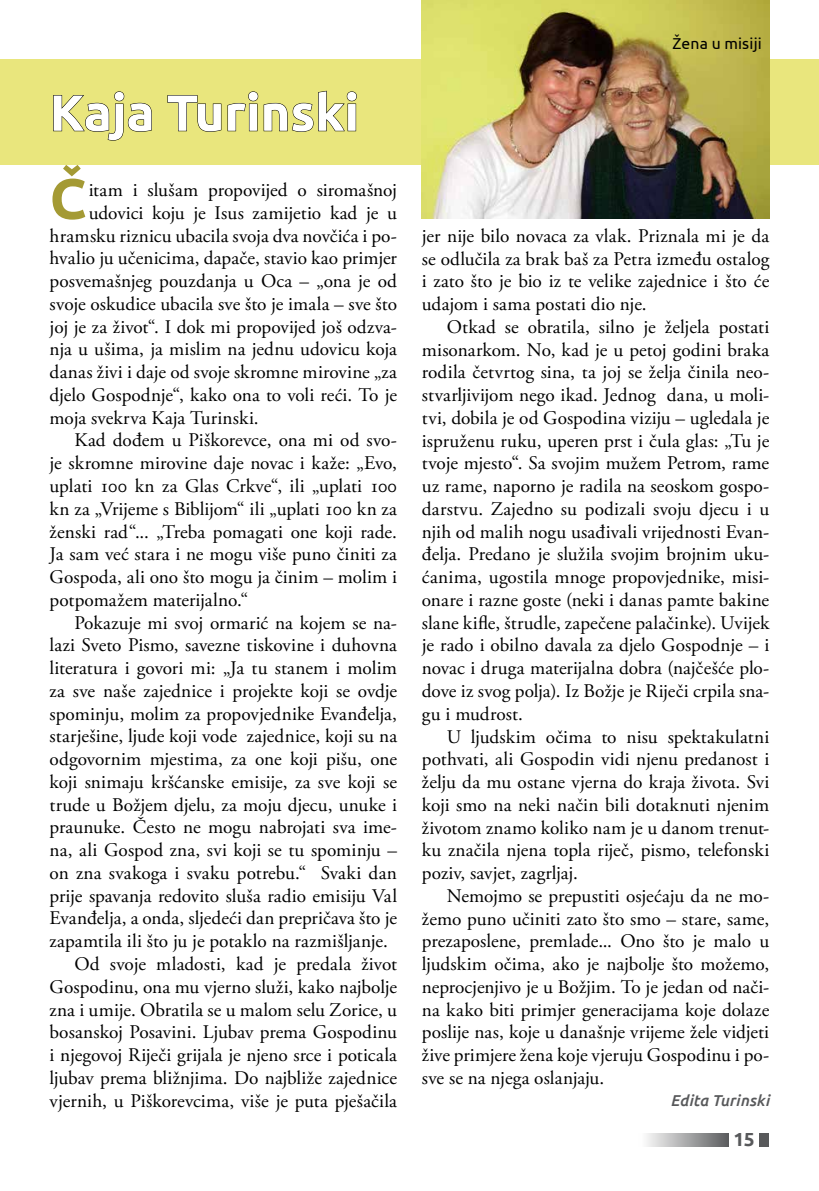
<style>
.page{position:relative;width:819px;height:1191px;background:#fff}
.page>*{position:absolute;margin:0;border:0;box-sizing:border-box;transform-origin:0 0}
.t1{font:700 56.88px "Ubuntu";color:#a49a34}
.t2{font:700 50.75px "Ubuntu";color:#fff}
.t3{font:19.25px/22.8px "Adobe Garamond Pro";color:#000;text-align:justify}
.t4{font:700 19.25px "Ubuntu";color:#58595b}
.t5{font:italic 500 15.75px "Ubuntu";letter-spacing:.01em;color:#58595b}
.t6{font:15.75px "Ubuntu";letter-spacing:.01em;color:#000}
</style>
<div class="page">
<div style="left:0;top:60px;width:819px;height:105px;background:#e9e67d"></div>
<img style="left:422px;top:0;width:347px;height:219px">
<svg style="left:53px;top:91px;width:99px;height:50px"></svg>
<svg style="left:167px;top:90px;width:190px;height:42px"></svg>
<svg style="left:647px;top:1133px;width:82px;height:13px"></svg>
<div style="left:759px;top:1133px;width:10px;height:13px;background:#58595b"></div>
<h2 class="t2" style="left:50px;top:82px;width:311px">Kaja Turinski</h2>
<h1 class="t1" style="left:50px;top:164px;width:38px">Č</h1>
<p class="t3" style="left:89px;top:179px;width:310px">itam i slušam propovijed o siromašnoj</p>
<p class="t3" style="left:89px;top:202px;width:310px">udovici koju je Isus zamijetio kad je u</p>
<p class="t3" style="left:50px;top:225px;width:349px">hramsku riznicu ubacila svoja dva novčića i po-</p>
<p class="t3" style="left:50px;top:247px;width:349px">hvalio ju učenicima, dapače, stavio kao primjer</p>
<p class="t3" style="left:50px;top:270px;width:349px">posvemašnjeg pouzdanja u Oca – „ona je od</p>
<p class="t3" style="left:50px;top:293px;width:349px">svoje oskudice ubacila sve što je imala – sve što</p>
<p class="t3" style="left:50px;top:316px;width:349px">joj je za život“. I dok mi propovijed još odzva-</p>
<p class="t3" style="left:50px;top:339px;width:349px">nja u ušima, ja mislim na jednu udovicu koja</p>
<p class="t3" style="left:50px;top:361px;width:349px">danas živi i daje od svoje skromne mirovine „za</p>
<p class="t3" style="left:50px;top:384px;width:349px">djelo Gospodnje“, kako ona to voli reći. To je</p>
<p class="t3" style="left:50px;top:407px;width:210px">moja svekrva Kaja Turinski.</p>
<p class="t3" style="left:74px;top:430px;width:324px">Kad dođem u Piškorevce, ona mi od svo-</p>
<p class="t3" style="left:50px;top:452px;width:349px">je skromne mirovine daje novac i kaže: „Evo,</p>
<p class="t3" style="left:50px;top:475px;width:349px">uplati 100 kn za Glas Crkve“, ili „uplati 100</p>
<p class="t3" style="left:50px;top:498px;width:349px">kn za „Vrijeme s Biblijom“ ili „uplati 100 kn za</p>
<p class="t3" style="left:50px;top:521px;width:349px">ženski rad“... „Treba pomagati one koji rade.</p>
<p class="t3" style="left:50px;top:543px;width:349px">Ja sam već stara i ne mogu više puno činiti za</p>
<p class="t3" style="left:50px;top:566px;width:349px">Gospoda, ali ono što mogu ja činim – molim i</p>
<p class="t3" style="left:50px;top:589px;width:200px">potpomažem materijalno.“</p>
<p class="t3" style="left:74px;top:612px;width:324px">Pokazuje mi svoj ormarić na kojem se na-</p>
<p class="t3" style="left:50px;top:634px;width:349px">lazi Sveto Pismo, savezne tiskovine i duhovna</p>
<p class="t3" style="left:50px;top:657px;width:349px">literatura i govori mi: „Ja tu stanem i molim</p>
<p class="t3" style="left:50px;top:680px;width:349px">za sve naše zajednice i projekte koji se ovdje</p>
<p class="t3" style="left:50px;top:703px;width:349px">spominju, molim za propovjednike Evanđelja,</p>
<p class="t3" style="left:50px;top:725px;width:349px">starješine, ljude koji vode zajednice, koji su na</p>
<p class="t3" style="left:50px;top:748px;width:349px">odgovornim mjestima, za one koji pišu, one</p>
<p class="t3" style="left:50px;top:771px;width:349px">koji snimaju kršćanske emisije, za sve koji se</p>
<p class="t3" style="left:50px;top:794px;width:349px">trude u Božjem djelu, za moju djecu, unuke i</p>
<p class="t3" style="left:50px;top:816px;width:349px">praunuke. Često ne mogu nabrojati sva ime-</p>
<p class="t3" style="left:50px;top:839px;width:349px">na, ali Gospod zna, svi koji se tu spominju –</p>
<p class="t3" style="left:50px;top:862px;width:349px">on zna svakoga i svaku potrebu.“ Svaki dan</p>
<p class="t3" style="left:50px;top:885px;width:349px">prije spavanja redovito sluša radio emisiju Val</p>
<p class="t3" style="left:50px;top:907px;width:349px">Evanđelja, a onda, sljedeći dan prepričava što je</p>
<p class="t3" style="left:50px;top:930px;width:340px">zapamtila ili što ju je potaklo na razmišljanje.</p>
<p class="t3" style="left:74px;top:953px;width:324px">Od svoje mladosti, kad je predala život</p>
<p class="t3" style="left:50px;top:976px;width:349px">Gospodinu, ona mu vjerno služi, kako najbolje</p>
<p class="t3" style="left:50px;top:998px;width:349px">zna i umije. Obratila se u malom selu Zorice, u</p>
<p class="t3" style="left:50px;top:1021px;width:349px">bosanskoj Posavini. Ljubav prema Gospodinu</p>
<p class="t3" style="left:50px;top:1044px;width:349px">i njegovoj Riječi grijala je njeno srce i poticala</p>
<p class="t3" style="left:50px;top:1067px;width:349px">ljubav prema bližnjima. Do najbliže zajednice</p>
<p class="t3" style="left:50px;top:1089px;width:349px">vjernih, u Piškorevcima, više je puta pješačila</p>
<p class="t6" style="left:672px;top:34px;width:91px">Žena u misiji</p>
<p class="t3" style="left:422px;top:225px;width:349px">jer nije bilo novaca za vlak. Priznala mi je da se odlučila za brak baš za Petra između ostalog i zato što je bio iz te velike zajednice i što će udajom i sama postati dio nje.</p>
<p class="t3" style="left:422px;top:316px;width:349px;text-indent:25px">Otkad se obratila, silno je željela postati misonarkom. No, kad je u petoj godini braka rodila četvrtog sina, ta joj se želja činila neo&shy;stvarljivijom nego ikad. Jednog dana, u moli&shy;tvi, dobila je od Gospodina viziju – ugledala je ispruženu ruku, uperen prst i čula glas: „Tu je tvoje mjesto“. Sa svojim mužem Petrom, rame uz rame, naporno je radila na seoskom gospo&shy;darstvu. Zajedno su podizali svoju djecu i u njih od malih nogu usađivali vrijednosti Evan&shy;đelja. Predano je služila svojim brojnim uku&shy;ćanima, ugostila mnoge propovjednike, misi&shy;onare i razne goste (neki i danas pamte bakine slane kifle, štrudle, zapečene palačinke). Uvijek je rado i obilno davala za djelo Gospodnje – i novac i druga materijalna dobra (najčešće plo&shy;dove iz svog polja). Iz Božje je Riječi crpila sna&shy;gu i mudrost.</p>
<p class="t3" style="left:422px;top:725px;width:349px;text-indent:25px">U ljudskim očima to nisu spektakulatni pothvati, ali Gospodin vidi njenu predanost i želju da mu ostane vjerna do kraja života. Svi koji smo na neki način bili dotaknuti njenim životom znamo koliko nam je u danom trenut&shy;ku značila njena topla riječ, pismo, telefonski poziv, savjet, zagrljaj.</p>
<p class="t3" style="left:422px;top:885px;width:349px;text-indent:25px">Nemojmo se prepustiti osjećaju da ne mo&shy;žemo puno učiniti zato što smo – stare, same, prezaposlene, premlade... Ono što je malo u ljudskim očima, ako je najbolje što možemo, neprocjenjivo je u Božjim. To je jedan od nači&shy;na kako biti primjer generacijama koje dolaze poslije nas, koje u današnje vrijeme žele vidjeti žive primjere žena koje vjeruju Gospodinu i po&shy;sve se na njega oslanjaju.</p>
<p class="t5" style="left:670px;top:1091px;width:100px">Edita Turinski</p>
<p class="t4" style="left:733px;top:1127px;width:23px">15</p>
</div>
